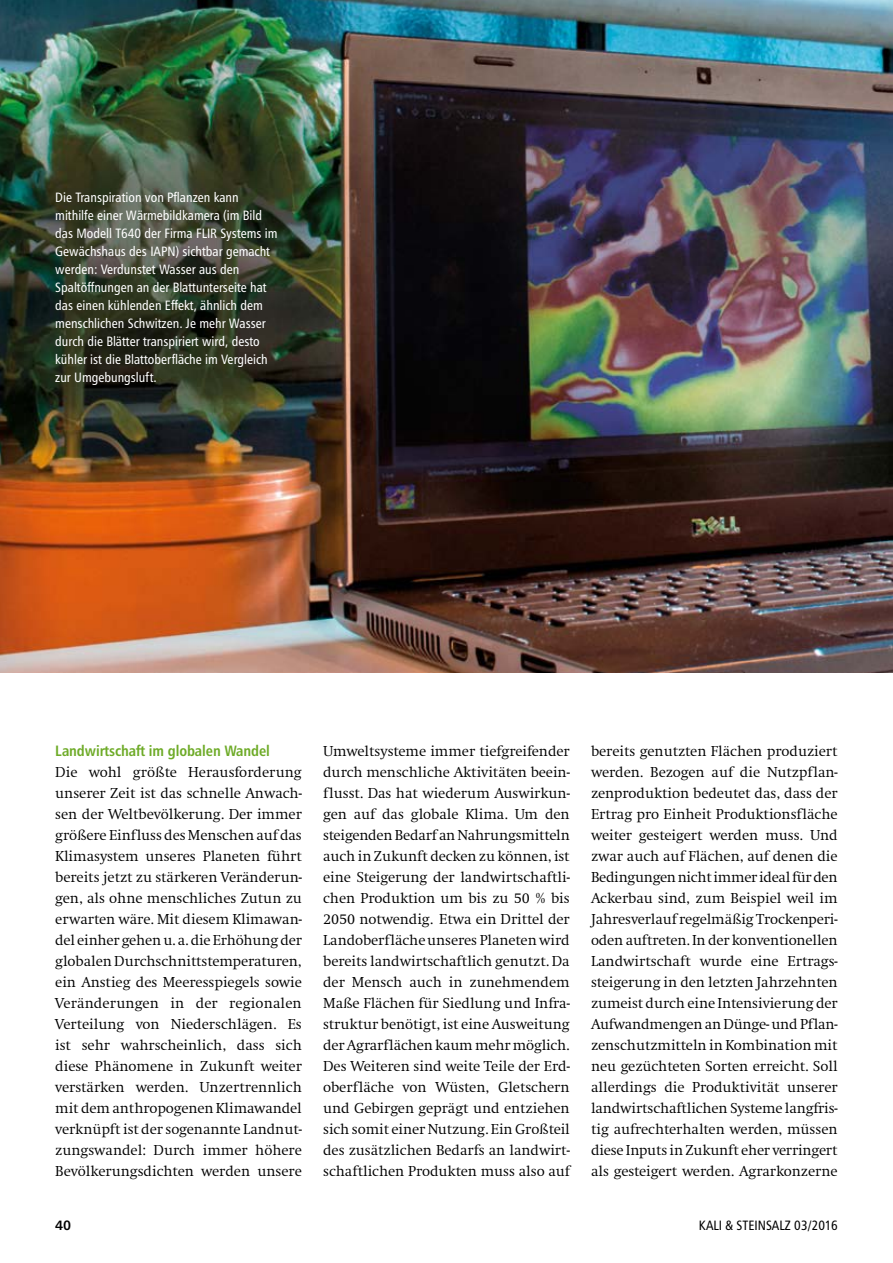
<style>
.page{position:relative;width:893px;height:1263px;background:#fff}
.page>*{position:absolute;margin:0;border:0;box-sizing:border-box;transform-origin:0 0}
.t1{font:300 15px/21px "Swift EF";letter-spacing:-.005em;color:#000;text-align:justify}
.t2{font:15px "Humanist 777 BT Bold Condensed B";letter-spacing:-.005em;color:#6eab28}
.t3{font:13.5px/18px "Humanist 777 BT Roman Condensed B";color:#fff}
.t4{font:13.5px "Humanist 777 BT Roman Condensed B";color:#000}
.t5{font:13.5px "Humanist 777 BT Bold B";color:#000}
</style>
<div class="page">
<img style="left:0;top:0;width:893px;height:672px">
<p class="t3" style="left:55px;top:188px;width:224px">Die Transpiration von Pflanzen kann mithilfe einer Wärmebildkamera (im Bild das Modell T640 der Firma FLIR Systems im Gewächshaus des IAPN) sichtbar gemacht werden: Verdunstet Wasser aus den Spaltöffnungen an der Blattunterseite hat das einen kühlenden Effekt, ähnlich dem menschlichen Schwitzen. Je mehr Wasser durch die Blätter transpiriert wird, desto kühler ist die Blattoberfläche im Vergleich zur Umgebungsluft.</p>
<p class="t2" style="left:55px;top:741px;width:216px">Landwirtschaft im globalen Wandel</p>
<p class="t1" style="left:55px;top:762px;width:248px">Die wohl größte Herausforderung unserer Zeit ist das schnelle Anwach&shy;sen der Weltbevölkerung. Der immer größere Einfluss des Menschen auf das Klimasystem unseres Planeten führt bereits jetzt zu stärkeren Veränderun&shy;gen, als ohne menschliches Zutun zu erwarten wäre. Mit diesem Klimawan&shy;del einher gehen u. a. die Erhöhung der globalen Durchschnittstemperaturen, ein Anstieg des Meeresspiegels sowie Veränderungen in der regionalen Verteilung von Niederschlägen. Es ist sehr wahrscheinlich, dass sich diese Phänomene in Zukunft weiter verstärken werden. Unzertrennlich mit dem anthropogenen Klimawandel verknüpft ist der sogenannte Landnut&shy;zungswandel: Durch immer höhere Bevölkerungsdichten werden unsere</p>
<p class="t1" style="left:323px;top:741px;width:248px">Umweltsysteme immer tiefgreifender durch menschliche Aktivitäten beein&shy;flusst. Das hat wiederum Auswirkun&shy;gen auf das globale Klima. Um den steigenden Bedarf an Nahrungsmitteln auch in Zukunft decken zu können, ist eine Steigerung der landwirtschaftli&shy;chen Produktion um bis zu 50 % bis 2050 notwendig. Etwa ein Drittel der Landoberflächeunseres Planeten wird bereits landwirtschaftlich genutzt. Da der Mensch auch in zunehmendem Maße Flächen für Siedlung und Infra&shy;struktur benötigt, ist eine Ausweitung der Agrarflächen kaum mehr möglich.<br>Des Weiteren sind weite Teile der Erd&shy;oberfläche von Wüsten, Gletschern und Gebirgen geprägt und entziehen sich somit einer Nutzung. Ein Großteil des zusätzlichen Bedarfs an landwirt&shy;schaftlichen Produkten muss also auf</p>
<p class="t1" style="left:591px;top:741px;width:248px">bereits genutzten Flächen produziert werden. Bezogen auf die Nutzpflan&shy;zenproduktion bedeutet das, dass der Ertrag pro Einheit Produktionsfläche weiter gesteigert werden muss. Und zwar auch auf Flächen, auf denen die Bedingungen nicht immer ideal für den Ackerbau sind, zum Beispiel weil im Jahresverlauf regelmäßig Trockenperi&shy;oden auftreten. In der konventionellen Landwirtschaft wurde eine Ertrags&shy;steigerung in den letzten Jahrzehnten zumeist durch eine Intensivierung der Aufwandmengen an Dünge- und Pflan&shy;zenschutzmitteln in Kombination mit neu gezüchteten Sorten erreicht. Soll allerdings die Produktivität unserer landwirtschaftlichen Systeme langfris&shy;tig aufrechterhalten werden, müssen diese Inputs in Zukunft eher verringert als gesteigert werden. Agrarkonzerne</p>
<p class="t5" style="left:55px;top:1216px;width:18px">40</p>
<p class="t4" style="left:699px;top:1216px;width:140px">Kali &amp; Steinsalz 03/2016</p>
</div>
